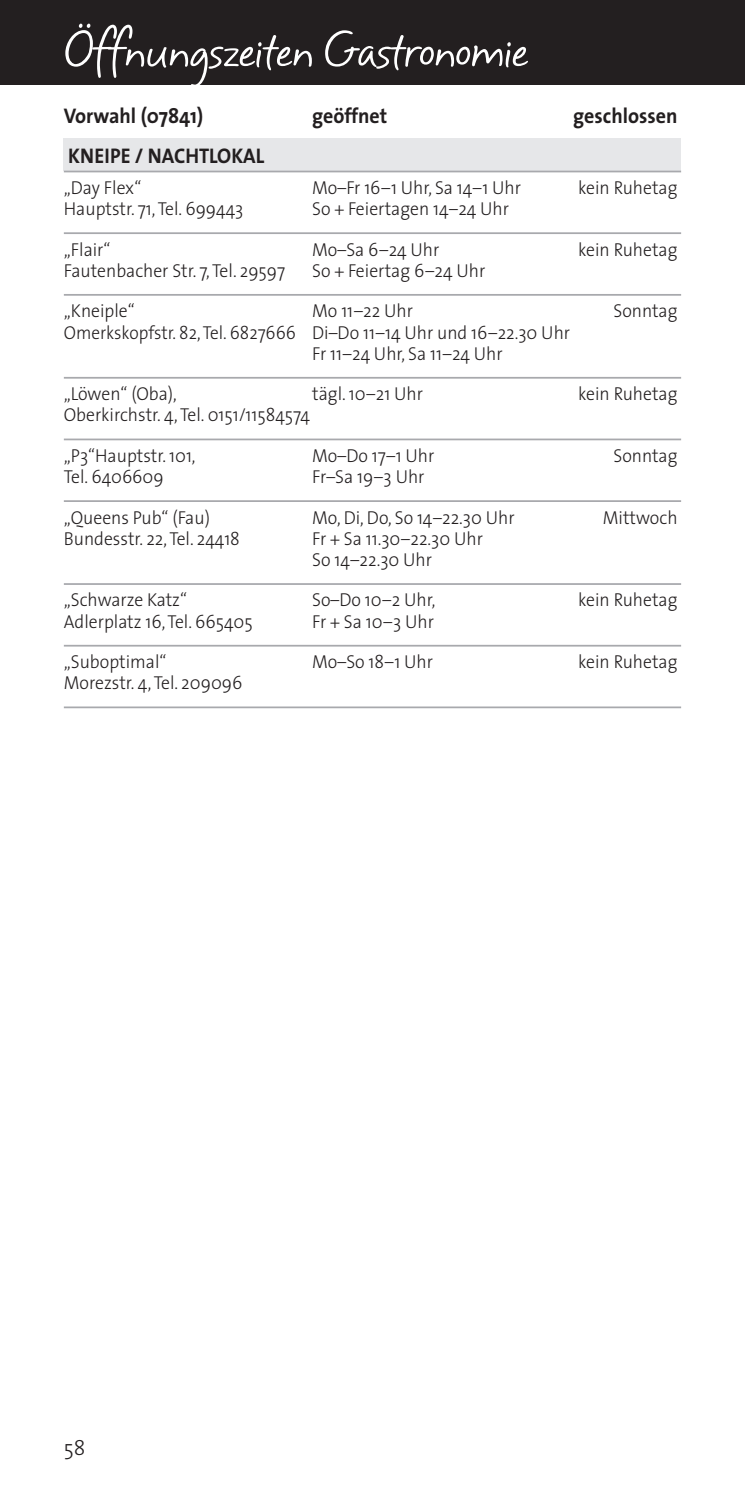
<style>
.page{position:relative;width:745px;height:1489px;background:#fff}
.page>*{position:absolute;margin:0;border:0;box-sizing:border-box;transform-origin:0 0}
.t1{font:45px "Mayfield";letter-spacing:-.04em;color:#fff;scale:1.11 1}
.t2{font:700 21.25px "The Sans";color:#231f20;scale:.94 1}
.t3{font:300 21.25px "The Sans";color:#231f20}
.t4{font:300 18.75px/40.5px "The Sans";color:#231f20;scale:.94 1}
.t5{font:300 18.75px/21.2px "The Sans";color:#231f20;scale:.92 1}
</style>
<div class="page">
<div style="left:64px;top:139px;width:616px;height:32px;background:#e6e7e9"></div>
<div style="left:0;top:0;width:744px;height:85px;background:#231f20"></div>
<hr style="left:64px;top:171px;width:616px;height:1px;background:#a8a9ad">
<hr style="left:64px;top:232px;width:616px;height:2px;background:#a8a9ad">
<hr style="left:64px;top:294px;width:616px;height:2px;background:#a8a9ad">
<hr style="left:64px;top:377px;width:616px;height:1px;background:#a8a9ad">
<hr style="left:64px;top:438px;width:616px;height:2px;background:#a8a9ad">
<hr style="left:64px;top:500px;width:616px;height:2px;background:#a8a9ad">
<hr style="left:64px;top:583px;width:616px;height:2px;background:#a8a9ad">
<hr style="left:64px;top:644px;width:616px;height:2px;background:#a8a9ad">
<hr style="left:64px;top:706px;width:616px;height:2px;background:#a8a9ad">
<h1 class="t1" style="left:64px;top:28px;width:420px">Öffnungszeiten Gastronomie</h1>
<p class="t2" style="left:64px;top:108px;width:149px">Vorwahl (07841)</p>
<p class="t2" style="left:312px;top:108px;width:81px">geöffnet</p>
<p class="t2" style="left:573px;top:108px;width:112px">geschlossen</p>
<p class="t2" style="left:68px;top:148px;width:210px">KNEIPE / NACHTLOKAL</p>
<p class="t4" style="left:64px;top:169px;width:84px">„Day Flex“</p>
<p class="t4" style="left:312px;top:169px;width:223px">Mo–Fr 16–1 Uhr, Sa 14–1 Uhr</p>
<p class="t4" style="left:577px;top:169px;width:107px">kein Ruhetag</p>
<p class="t4" style="left:64px;top:190px;width:192px">Hauptstr. 71, Tel. 699443</p>
<p class="t4" style="left:312px;top:190px;width:211px">So + Feiertagen 14–24 Uhr</p>
<p class="t4" style="left:64px;top:231px;width:51px">„Flair“</p>
<p class="t4" style="left:312px;top:231px;width:137px">Mo–Sa 6–24 Uhr</p>
<p class="t4" style="left:578px;top:231px;width:107px">kein Ruhetag</p>
<p class="t4" style="left:64px;top:252px;width:237px">Fautenbacher Str. 7, Tel. 29597</p>
<p class="t4" style="left:312px;top:252px;width:185px">So + Feiertag 6–24 Uhr</p>
<p class="t4" style="left:64px;top:292px;width:77px">„Kneiple“</p>
<p class="t4" style="left:312px;top:292px;width:109px">Mo 11–22 Uhr</p>
<p class="t4" style="left:613px;top:292px;width:70px">Sonntag</p>
<p class="t5" style="left:312px;top:323px;width:282px;text-indent:-248px">Omerkskopfstr. 82, Tel. 6827666 Di–Do 11–14 Uhr und 16–22.30 Uhr<br>Fr 11–24 Uhr, Sa 11–24 Uhr</p>
<p class="t4" style="left:64px;top:375px;width:122px">„Löwen“ (Oba),</p>
<p class="t4" style="left:312px;top:375px;width:119px">tägl. 10–21 Uhr</p>
<p class="t4" style="left:578px;top:375px;width:107px">kein Ruhetag</p>
<p class="t4" style="left:64px;top:397px;width:263px">Oberkirchstr. 4, Tel. 0151/11584574 „P3“Hauptstr. 101,</p>
<p class="t4" style="left:312px;top:437px;width:131px">Mo–Do 17–1 Uhr</p>
<p class="t4" style="left:613px;top:437px;width:70px">Sonntag</p>
<p class="t4" style="left:64px;top:458px;width:108px">Tel. 6406609</p>
<p class="t4" style="left:312px;top:458px;width:121px">Fr–Sa 19–3 Uhr</p>
<p class="t4" style="left:64px;top:499px;width:157px">„Queens Pub“ (Fau)</p>
<p class="t4" style="left:312px;top:499px;width:217px">Mo, Di, Do, So 14–22.30 Uhr</p>
<p class="t4" style="left:602px;top:499px;width:81px">Mittwoch</p>
<p class="t4" style="left:64px;top:520px;width:189px">Bundesstr. 22, Tel. 24418</p>
<p class="t4" style="left:312px;top:530px;width:183px;line-height:21.2px">Fr + Sa 11.30–22.30 Uhr<br>So 14–22.30 Uhr</p>
<p class="t4" style="left:64px;top:582px;width:133px">„Schwarze Katz“</p>
<p class="t4" style="left:312px;top:582px;width:133px">So–Do 10–2 Uhr,</p>
<p class="t4" style="left:578px;top:582px;width:107px">kein Ruhetag</p>
<p class="t4" style="left:64px;top:603px;width:202px">Adlerplatz 16, Tel. 665405</p>
<p class="t4" style="left:312px;top:603px;width:131px">Fr + Sa 10–3 Uhr</p>
<p class="t4" style="left:64px;top:643px;width:111px">„Suboptimal“</p>
<p class="t4" style="left:312px;top:643px;width:130px">Mo–So 18–1 Uhr</p>
<p class="t4" style="left:578px;top:643px;width:107px">kein Ruhetag</p>
<p class="t4" style="left:64px;top:664px;width:191px">Morezstr. 4, Tel. 209096</p>
<p class="t3" style="left:64px;top:1439px;width:23px">58</p>
</div>
